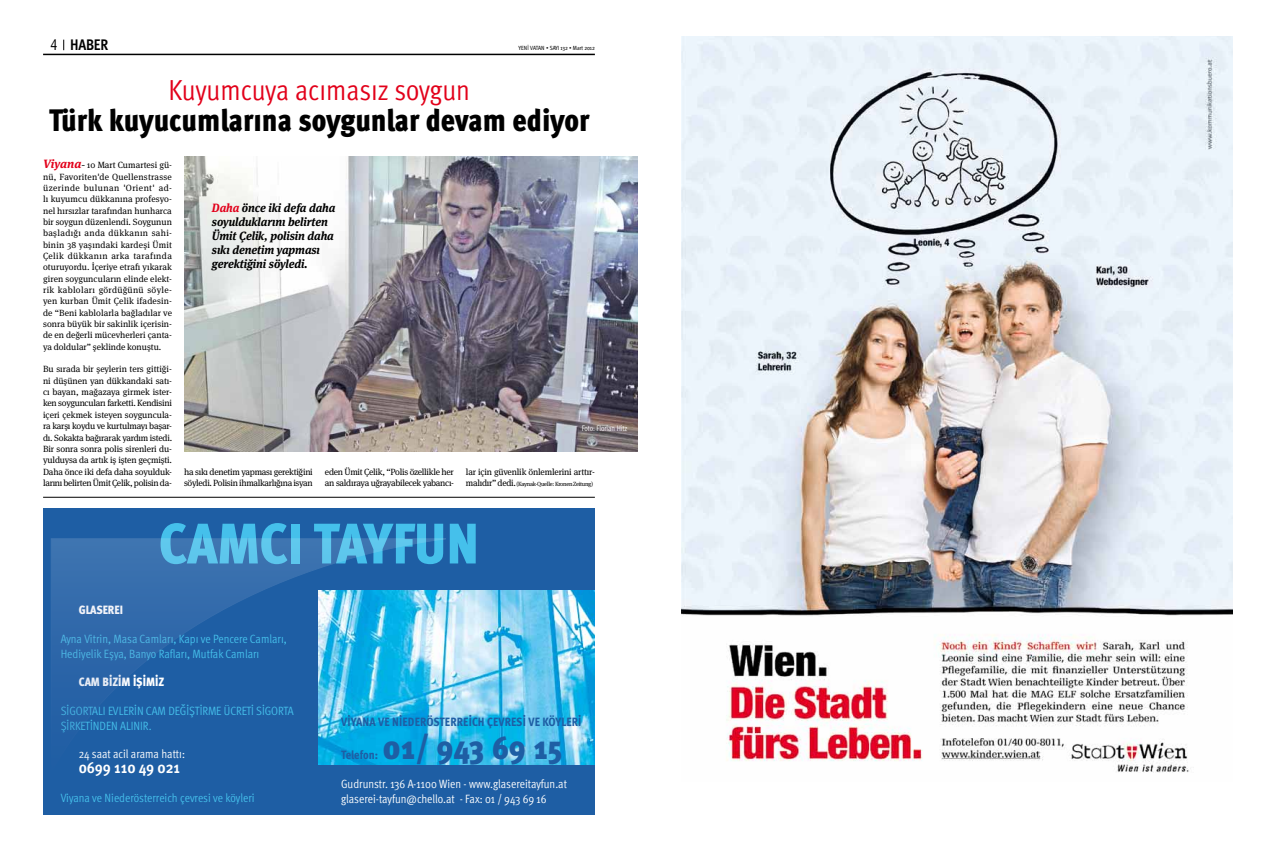
<style>
.page{position:relative;width:1276px;height:851px;background:#fff}
.page>*{position:absolute;margin:0;border:0;box-sizing:border-box;transform-origin:0 0}
.t1{font:900 57px "Meta Cond Pro";color:#45c0eb}
.t2{font:900 33px "Meta Cond Pro";letter-spacing:-.01em;color:#1e5ea4}
.t3{font:900 31px "Meta Cond Pro";color:#000}
.t4{font:29px "Meta Cond Pro";letter-spacing:-.005em;color:#e2001a}
.t5{font:700 16px "Meta Cond Pro";letter-spacing:-.01em;color:#fff}
.t6{font:700 15.3px "Meta Cond Pro";letter-spacing:-.015em;color:#000}
.t7{font:12px/14.4px "Meta Cond Pro";color:#45c0eb}
.t8{font:12px/14.4px "Meta Cond Pro";color:#fff}
.t9{font:italic 700 12px/14px "Meta Serif Pro";letter-spacing:-.01em;color:#000;scale:.95 1}
.t10{font:800 12px "Meta Cond Pro";letter-spacing:.07em;color:#1e5ea4}
.t11{font:900 12px "Meta Cond Pro";color:#fff}
.t12{font:800 12px "Meta Cond Pro";letter-spacing:.01em;color:#1e5ea4}
.t13{font:9px/11.3px "Meta Serif Pro";letter-spacing:-.03em;color:#000;text-align:justify}
.t14{font:8px "Meta Cond Pro";color:#fff;scale:.95 1}
.t15{font:6px "Meta Serif Pro";letter-spacing:-.045em;color:#000}
.t16{font:6px "Meta Cond Pro";letter-spacing:-.01em;color:#000}
.s1{font-family:"Swiss 721 BT";font-weight:400;font-stretch:condensed;font-size:14px}
.s2{font-weight:700;font-style:italic;font-size:12px;color:#e2001a}
.s3{font-family:"Adobe Caslon Pro";font-weight:700;font-size:9.3px}
.s4{color:#e2001a}
.s5{font-size:9px}
</style>
<div class="page">
<hr style="left:43px;top:54px;width:552px;height:1px;background:#000">
<div style="left:43px;top:508px;width:552px;height:306px;background:#1e5ea4"></div>
<img style="left:682px;top:36px;width:551px;height:737px">
<img style="left:447px;top:590px;width:148px;height:174px">
<svg style="left:51px;top:538px;width:396px;height:227px"></svg>
<hr style="left:43px;top:497px;width:552px;height:1px;background:#000">
<img style="left:184px;top:157px;width:454px;height:295px">
<h3 class="t6" style="left:51px;top:35px;width:59px"><span class="s1">4</span> HABER</h3>
<p class="t16" style="left:518px;top:44px;width:78px">Yenİ VATAN • SAYI 132 • Mart 2012</p>
<h3 class="t4" style="left:168px;top:71px;width:303px">Kuyumcuya acımasız soygun</h3>
<h3 class="t3" style="left:49px;top:100px;width:542px">Türk kuyucumlarına soygunlar devam ediyor</h3>
<p class="t13" style="left:43px;top:159px;width:130px"><span class="s2">Viyana</span><span class="s3">-</span> 10 Mart Cumartesi gü&shy;nü, Favoriten'de Quellenstrasse üzerinde bulunan 'Orient' ad&shy;lı kuyumcu dükkanına profesyo&shy;nel hırsızlar tarafından hunharca bir soygun düzenlendi. Soygunun başladığı anda dükkanın sahi&shy;binin 38 yaşındaki kardeşi Ümit Çelik dükkanın arka tarafında oturuyordu. İçeriye etrafı yıkarak giren soyguncuların elinde elekt&shy;rik kabloları gördüğünü söyle&shy;yen kurban Ümit Çelik ifadesin&shy;de “Beni kablolarla bağladılar ve sonra büyük bir sakinlik içerisin&shy;de en değerli mücevherleri çanta&shy;ya doldular” şeklinde konuştu.</p>
<p class="t13" style="left:43px;top:363px;width:130px">Bu sırada bir şeylerin ters gittiği&shy;ni düşünen yan dükkandaki satı&shy;cı bayan, mağazaya girmek ister&shy;ken soyguncuları farketti. Kendisini içeri çekmek isteyen soyguncula&shy;ra karşı koydu ve kurtulmayı başar&shy;dı. Sokakta bağırarak yardım istedi.<br>Bir sonra sonra polis sirenleri du&shy;yulduysa da artık iş işten geçmişti.<br>Daha önce iki defa daha soyulduk&shy;larını belirten Ümit Çelik, polisin da-</p>
<h3 class="t9" style="left:212px;top:199px;width:131px"><span class="s4">Daha</span> önce iki defa daha soyulduklarını belirten<br>Ümit Çelik, polisin daha sıkı denetim yapması gerektiğini söyledi.</h3>
<p class="t14" style="left:582px;top:423px;width:50px">Foto: Florian H itz</p>
<p class="t13" style="left:184px;top:465px;width:130px">ha sıkı denetim yapması gerektiğini söyledi. Polisin ihmalkarlığına isyan</p>
<p class="t13" style="left:325px;top:465px;width:130px">eden Ümit Çelik, “Polis özellikle her an saldıraya uğrayabilecek yabancı-</p>
<p class="t13" style="left:466px;top:465px;width:130px">lar için güvenlik önlemlerini arttır-</p>
<p class="t15" style="left:466px;top:479px;width:129px"><span class="s5">malıdır” dedi.</span>(Kaynak-Quelle: Kronen Zeitung)</p>
<h1 class="t1" style="left:159px;top:507px;width:286px">CAMCI TAYFUN</h1>
<h3 class="t11" style="left:79px;top:602px;width:14px">GLASEREI</h3>
<h3 class="t7" style="left:61px;top:632px;width:228px">Ayna Vitrin, Masa Camları, Kapı ve Pencere Camları,<br>H ediyelik Eşya, Banyo Rafları, Mutfak Camları</h3>
<h3 class="t11" style="left:79px;top:674px;width:61px">CAM BİZİM İŞİMİ</h3>
<h3 class="t11" style="left:158px;top:674px;width:7px">Z</h3>
<h3 class="t7" style="left:61px;top:704px;width:33px">SİGORTALI</h3>
<h3 class="t7" style="left:108px;top:704px;width:6px">EVLE</h3>
<h3 class="t7" style="left:129px;top:704px;width:161px">RİN CAM DEĞİŞTİRME ÜCRETİ SİGO RTA</h3>
<h3 class="t7" style="left:61px;top:718px;width:65px">ŞİRKETİN DEN ALINI</h3>
<h3 class="t7" style="left:143px;top:718px;width:10px">R.</h3>
<h3 class="t8" style="left:79px;top:747px;width:108px">24 saat acil arama hattı:</h3>
<h3 class="t5" style="left:79px;top:756px;width:103px">0699 110 49 021</h3>
<h3 class="t7" style="left:61px;top:790px;width:195px">Viyana ve N iederösterreich çevresi ve köyleri</h3>
<h3 class="t12" style="left:341px;top:713px;width:23px">VİYANA</h3>
<h3 class="t10" style="left:378px;top:713px;width:205px">VE NİEDERÖSTERREİCH ÇEVRESİ VE KÖYLERİ</h3>
<h3 class="t12" style="left:341px;top:747px;width:38px">TELEFON:</h3>
<h2 class="t2" style="left:383px;top:726px;width:181px">01/ 943 69 15</h2>
<h3 class="t8" style="left:341px;top:777px;width:227px">Gudrunstr. 136 A-1100 Wien - www.glasereitayfun.at glaserei-tayfun@chello.at - Fax: 01 / 943 69 16</h3>
</div>
